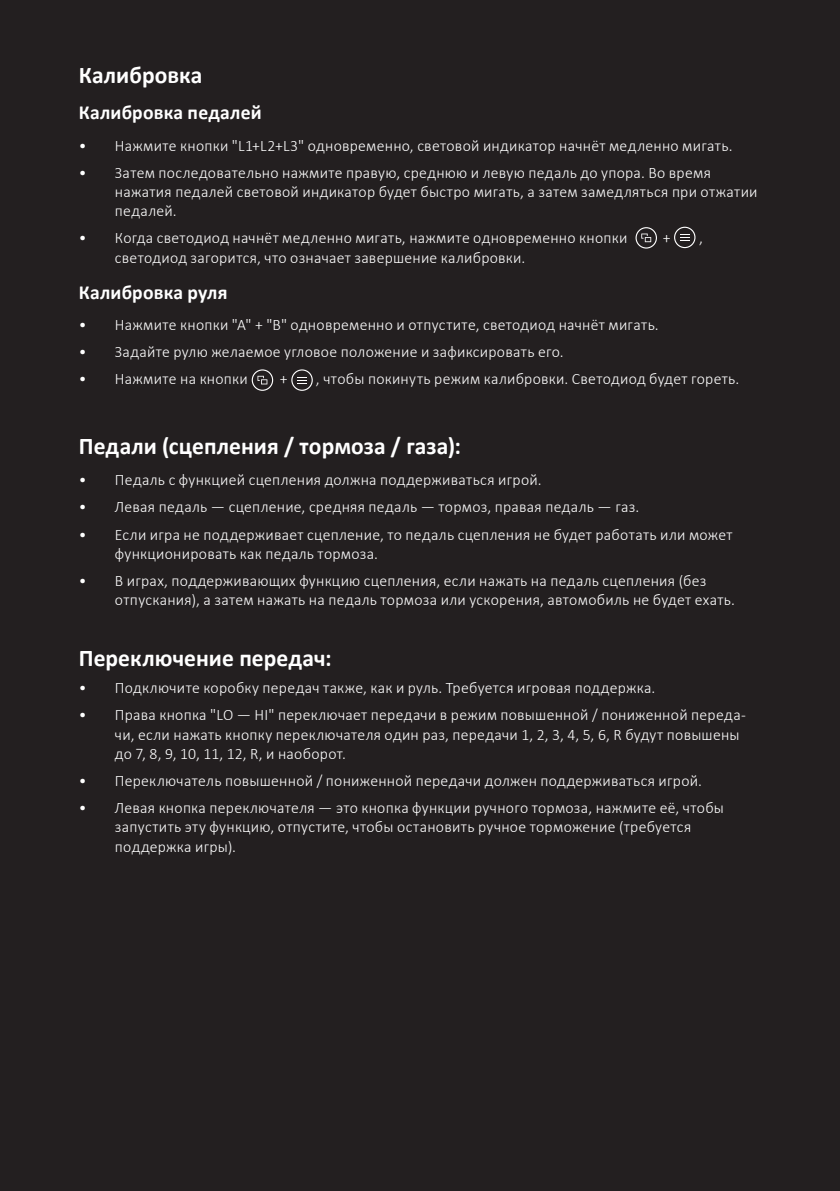
<style>
.page{position:relative;width:840px;height:1191px;background:#fff}
.page>*{position:absolute;margin:0;border:0;box-sizing:border-box;transform-origin:0 0}
.t1{font:700 24px "Calibri";color:#fff}
.t2{font:700 20px "Calibri";letter-spacing:.01em;color:#fff}
.t3{font:300 16px/19.2px "Calibri";letter-spacing:.02em;color:#fff}
</style>
<div class="page">
<div style="left:0;top:0;width:839px;height:1191px;background:#231f20"></div>
<div style="left:673px;top:227px;width:22px;height:21px;border:1px solid #fff;border-radius:50%"></div>
<svg style="left:680px;top:234px;width:9px;height:7px"></svg>
<div style="left:291px;top:369px;width:21px;height:22px;border:1px solid #fff;border-radius:50%"></div>
<svg style="left:297px;top:377px;width:10px;height:4px"></svg>
<div style="left:251px;top:369px;width:22px;height:22px;border:1px solid #fff;border-radius:50%"></div>
<svg style="left:257px;top:376px;width:10px;height:8px"></svg>
<div style="left:635px;top:227px;width:21px;height:21px;border:1px solid #fff;border-radius:50%"></div>
<svg style="left:641px;top:233px;width:9px;height:9px"></svg>
<h1 class="t1" style="left:79px;top:58px;width:125px">Калибровка</h1>
<p class="t2" style="left:79px;top:99px;width:184px">Калибровка педалей</p>
<p class="t3" style="left:79px;top:136px;width:654px">• Нажмите кнопки "L1+L2+L3" одновременно, световой индикатор начнёт медленно мигать.</p>
<p class="t3" style="left:115px;top:163px;width:643px;text-indent:-36px">• Затем последовательно нажмите правую, среднюю и левую педаль до упора. Во время нажатия педалей световой индикатор будет быстро мигать, а затем замедляться при отжатии педалей.</p>
<p class="t3" style="left:79px;top:228px;width:549px">• Когда светодиод начнёт медленно мигать, нажмите одновременно кнопки</p>
<p class="t3" style="left:662px;top:228px;width:9px">+</p>
<p class="t3" style="left:698px;top:228px;width:5px">,</p>
<p class="t3" style="left:115px;top:248px;width:411px">светодиод загорится, что означает завершение калибровки.</p>
<p class="t2" style="left:79px;top:278px;width:150px">Калибровка руля</p>
<p class="t3" style="left:79px;top:315px;width:581px">• Нажмите кнопки "A" + "B" одновременно и отпустите, светодиод начнёт мигать.</p>
<p class="t3" style="left:79px;top:342px;width:486px">• Задайте рулю желаемое угловое положение и зафиксировать его.</p>
<p class="t3" style="left:79px;top:369px;width:170px">• Нажмите на кнопки</p>
<p class="t3" style="left:279px;top:369px;width:9px">+</p>
<p class="t3" style="left:316px;top:369px;width:425px">, чтобы покинуть режим калибровки. Светодиод будет гореть.</p>
<h1 class="t1" style="left:79px;top:429px;width:383px">Педали (сцепления / тормоза / газа):</h1>
<p class="t3" style="left:79px;top:470px;width:464px">• Педаль с функцией сцепления должна поддерживаться игрой.</p>
<p class="t3" style="left:79px;top:497px;width:561px">• Левая педаль — сцепление, средняя педаль — тормоз, правая педаль — газ.</p>
<p class="t3" style="left:115px;top:524px;width:619px;text-indent:-36px">• Если игра не поддерживает сцепление, то педаль сцепления не будет работать или может функционировать как педаль тормоза.</p>
<p class="t3" style="left:115px;top:571px;width:621px;text-indent:-36px">• В играх, поддерживающих функцию сцепления, если нажать на педаль сцепления (без отпускания), а затем нажать на педаль тормоза или ускорения, автомобиль не будет ехать.</p>
<h1 class="t1" style="left:79px;top:641px;width:254px">Переключение передач:</h1>
<p class="t3" style="left:79px;top:678px;width:577px">• Подключите коробку передач также, как и руль. Требуется игровая поддержка.</p>
<p class="t3" style="left:115px;top:705px;width:632px;text-indent:-36px">• Права кнопка "LO — HI" переключает передачи в режим повышенной / пониженной переда&shy;чи, если нажать кнопку переключателя один раз, передачи 1, 2, 3, 4, 5, 6, R будут повышены до 7, 8, 9, 10, 11, 12, R, и наоборот.</p>
<p class="t3" style="left:79px;top:771px;width:624px">• Переключатель повышенной / пониженной передачи должен поддерживаться игрой.</p>
<p class="t3" style="left:115px;top:798px;width:610px;text-indent:-36px">• Левая кнопка переключателя — это кнопка функции ручного тормоза, нажмите её, чтобы запустить эту функцию, отпустите, чтобы остановить ручное торможение (требуется поддержка игры).</p>
</div>
